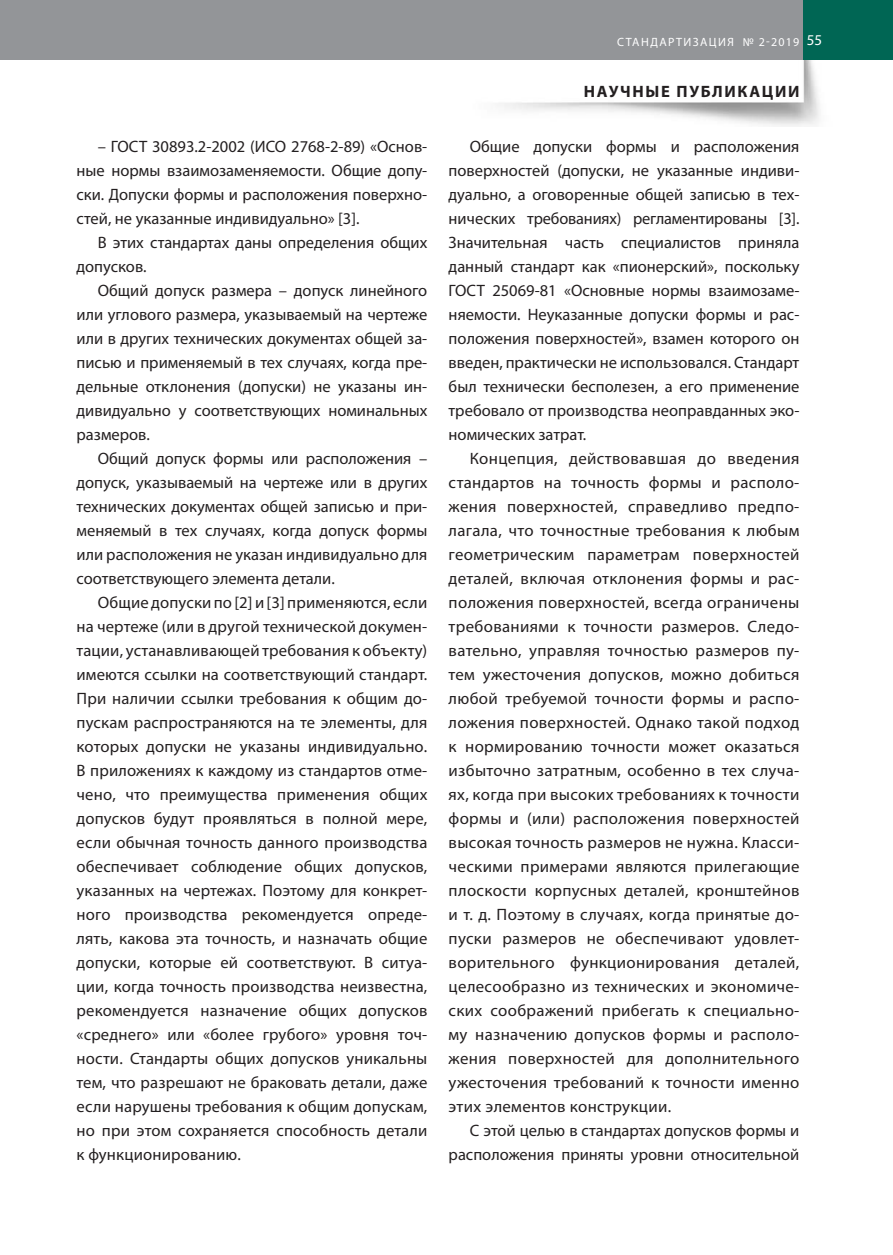
<style>
.page{position:relative;width:893px;height:1255px;background:#fff}
.page>*{position:absolute;margin:0;border:0;box-sizing:border-box;transform-origin:0 0}
.t1{font:16.5px/24px "Myriad Pro";color:#231f20;text-align:justify}
.t2{font:700 16.5px "Myriad Pro";letter-spacing:.1em;color:#231f20}
.t3{font:12px "Myriad Pro";letter-spacing:.12em;color:#fff}
.s1{font-size:15px}
</style>
<div class="page">
<img style="left:499px;top:60px;width:320px;height:66px">
<div style="left:0;top:0;width:893px;height:60px;background:#939598"></div>
<div style="left:804px;top:0;width:89px;height:60px;background:#006654"></div>
<p class="t1" style="left:77px;top:134px;width:352px;text-indent:21px">– ГОСТ 30893.2-2002 (ИСО 2768-2-89) «Основ&shy;ные нормы взаимозаменяемости. Общие допу&shy;ски. Допуски формы и расположения поверхно&shy;стей, не указанные индивидуально» [3].</p>
<p class="t1" style="left:77px;top:230px;width:352px;text-indent:21px">В этих стандартах даны определения общих допусков.</p>
<p class="t1" style="left:77px;top:278px;width:352px;text-indent:21px">Общий допуск размера – допуск линейного или углового размера, указываемый на чертеже или в других технических документах общей за&shy;писью и применяемый в тех случаях, когда пре&shy;дельные отклонения (допуски) не указаны ин&shy;дивидуально у соответствующих номинальных размеров.</p>
<p class="t1" style="left:77px;top:446px;width:352px;text-indent:21px">Общий допуск формы или расположения – допуск, указываемый на чертеже или в других технических документах общей записью и при&shy;меняемый в тех случаях, когда допуск формы или расположения не указан индивидуально для соответствующего элемента детали.</p>
<p class="t1" style="left:77px;top:590px;width:352px;text-indent:21px">Общие допуски по [2] и [3] применяются, если на чертеже (или в другой технической докумен&shy;тации, устанавливающей требования к объекту) имеются ссылки на соответствующий стандарт.<br>При наличии ссылки требования к общим до&shy;пускам распространяются на те элементы, для которых допуски не указаны индивидуально.<br>В приложениях к каждому из стандартов отме&shy;чено, что преимущества применения общих допусков будут проявляться в полной мере, если обычная точность данного производства обеспечивает соблюдение общих допусков, указанных на чертежах. Поэтому для конкрет&shy;ного производства рекомендуется опреде&shy;лять, какова эта точность, и назначать общие допуски, которые ей соответствуют. В ситуа&shy;ции, когда точность производства неизвестна, рекомендуется назначение общих допусков «среднего» или «более грубого» уровня точ&shy;ности. Стандарты общих допусков уникальны тем, что разрешают не браковать детали, даже если нарушены требования к общим допускам, но при этом сохраняется способность детали к функционированию.</p>
<p class="t3" style="left:617px;top:34px;width:207px">СТАНДАРТИЗАЦИЯ № 2-2019 <span class="s1">55</span></p>
<p class="t2" style="left:584px;top:81px;width:217px">НАУЧНЫЕ ПУБЛИКАЦИИ</p>
<p class="t1" style="left:449px;top:134px;width:352px;text-indent:21px">Общие допуски формы и расположения поверхностей (допуски, не указанные индиви&shy;дуально, а оговоренные общей записью в тех&shy;нических требованиях) регламентированы [3].<br>Значительная часть специалистов приняла данный стандарт как «пионерский», поскольку ГОСТ 25069-81 «Основные нормы взаимозаме&shy;няемости. Неуказанные допуски формы и рас&shy;положения поверхностей», взамен которого он введен, практически не использовался. Стандарт был технически бесполезен, а его применение требовало от производства неоправданных эко&shy;номических затрат.</p>
<p class="t1" style="left:449px;top:446px;width:352px;text-indent:21px">Концепция, действовавшая до введения стандартов на точность формы и располо&shy;жения поверхностей, справедливо предпо&shy;лагала, что точностные требования к любым геометрическим параметрам поверхностей деталей, включая отклонения формы и рас&shy;положения поверхностей, всегда ограничены требованиями к точности размеров. Следо&shy;вательно, управляя точностью размеров пу&shy;тем ужесточения допусков, можно добиться любой требуемой точности формы и распо&shy;ложения поверхностей. Однако такой подход к нормированию точности может оказаться избыточно затратным, особенно в тех случа&shy;ях, когда при высоких требованиях к точности формы и (или) расположения поверхностей высокая точность размеров не нужна. Класси&shy;ческими примерами являются прилегающие плоскости корпусных деталей, кронштейнов и т. д. Поэтому в случаях, когда принятые до&shy;пуски размеров не обеспечивают удовлет&shy;ворительного функционирования деталей, целесообразно из технических и экономиче&shy;ских соображений прибегать к специально&shy;му назначению допусков формы и располо&shy;жения поверхностей для дополнительного ужесточения требований к точности именно этих элементов конструкции.</p>
<p class="t1" style="left:449px;top:1118px;width:352px;text-align:right">С этой целью в стандартах допусков формы и расположения приняты уровни относительной</p>
</div>
